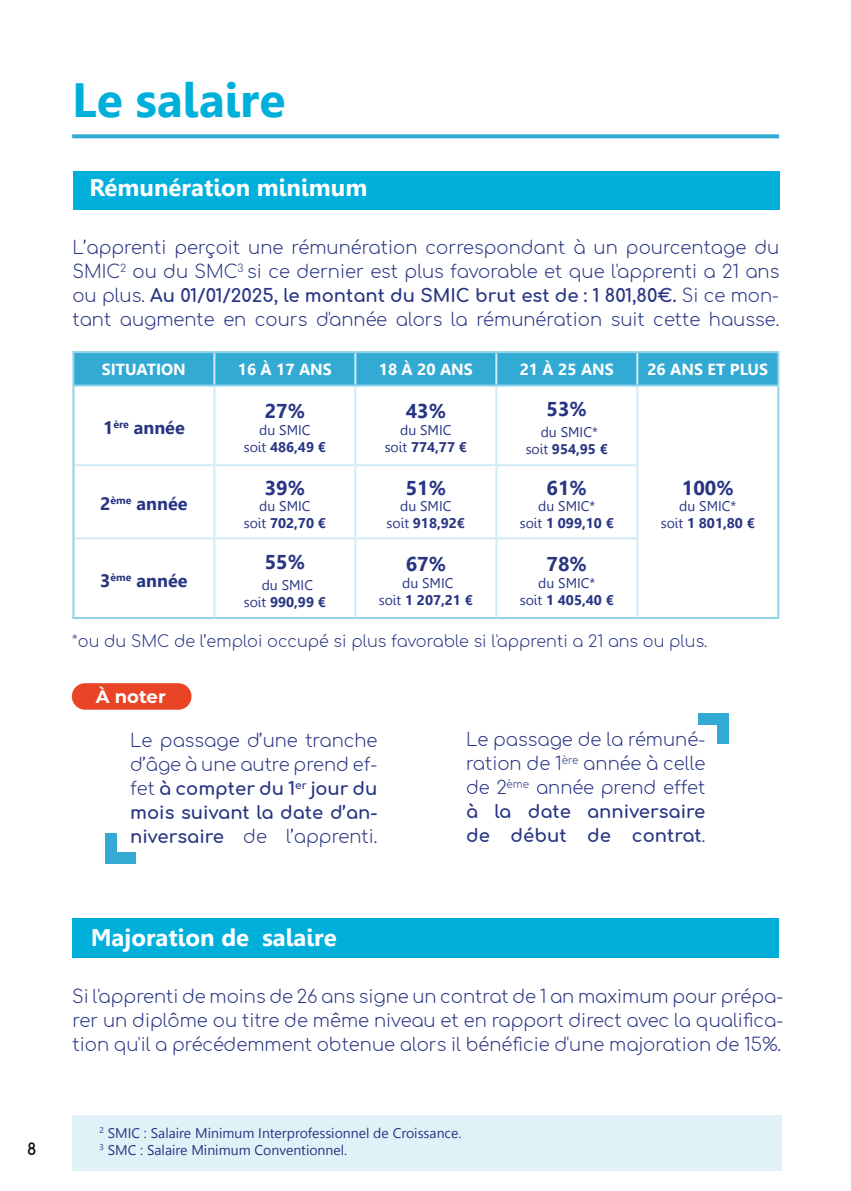
<style>
.page{position:relative;width:851px;height:1191px;background:#fff}
.page>*{position:absolute;margin:0;border:0;box-sizing:border-box;transform-origin:0 0}
.t1{font:700 48px "Leelawadee";color:#00b0db}
.t2{font:700 24px "Leelawadee";color:#fff}
.t3{font:700 20px "Leelawadee";color:#283583}
.t4{font:300 18px/24px "Comfortaa";color:#283583;text-align:justify}
.t5{font:700 18px "Leelawadee";color:#283583}
.t6{font:100 18px "Montserrat";color:#fff}
.t7{font:300 16px "Comfortaa";color:#283583}
.t8{font:700 16px "Leelawadee UI";color:#fff}
.t9{font:700 16px "Comfortaa";color:#000}
.t10{font:14px/16.8px "Leelawadee";color:#283583;text-align:center}
.t11{font:14px/16.8px "Leelawadee UI";color:#283583}
.s1{font-weight:700}
</style>
<div class="page">
<div style="left:72px;top:1114px;width:709px;height:56px;background:#e0f2f8"></div>
<svg style="left:72px;top:134px;width:707px;height:4px;background:#43b1d7"></svg>
<div style="left:74px;top:353px;width:703px;height:31px;background:#32aad4"></div>
<svg style="left:74px;top:386px;width:703px;height:231px"></svg>
<hr style="left:637px;top:617px;width:142px;height:2px;background:#91d2ea">
<hr style="left:213px;top:386px;width:2px;height:78px;background:#d2eaf6">
<hr style="left:354px;top:386px;width:2px;height:78px;background:#d2eaf6">
<hr style="left:495px;top:386px;width:2px;height:78px;background:#d2eaf6">
<hr style="left:636px;top:386px;width:2px;height:78px;background:#d2eaf6">
<hr style="left:74px;top:464px;width:140px;height:2px;background:#d2eaf6">
<hr style="left:214px;top:464px;width:141px;height:2px;background:#d2eaf6">
<hr style="left:213px;top:466px;width:2px;height:71px;background:#d2eaf6">
<hr style="left:355px;top:464px;width:141px;height:2px;background:#d2eaf6">
<hr style="left:354px;top:466px;width:2px;height:71px;background:#d2eaf6">
<hr style="left:496px;top:464px;width:142px;height:2px;background:#d2eaf6">
<hr style="left:495px;top:466px;width:2px;height:71px;background:#d2eaf6">
<hr style="left:636px;top:466px;width:2px;height:71px;background:#d2eaf6">
<hr style="left:74px;top:537px;width:140px;height:2px;background:#d2eaf6">
<hr style="left:214px;top:537px;width:141px;height:2px;background:#d2eaf6">
<hr style="left:213px;top:539px;width:2px;height:78px;background:#d2eaf6">
<hr style="left:355px;top:537px;width:141px;height:2px;background:#d2eaf6">
<hr style="left:354px;top:539px;width:2px;height:78px;background:#d2eaf6">
<hr style="left:496px;top:537px;width:142px;height:2px;background:#d2eaf6">
<hr style="left:495px;top:539px;width:2px;height:78px;background:#d2eaf6">
<hr style="left:636px;top:539px;width:2px;height:78px;background:#d2eaf6">
<hr style="left:213px;top:353px;width:2px;height:31px;background:#d2eaf6">
<hr style="left:354px;top:353px;width:2px;height:31px;background:#d2eaf6">
<hr style="left:495px;top:353px;width:2px;height:31px;background:#d2eaf6">
<hr style="left:636px;top:353px;width:2px;height:31px;background:#d2eaf6">
<hr style="left:72px;top:351px;width:142px;height:2px;background:#91d2ea">
<hr style="left:72px;top:353px;width:2px;height:31px;background:#91d2ea">
<hr style="left:214px;top:351px;width:141px;height:2px;background:#91d2ea">
<hr style="left:355px;top:351px;width:141px;height:2px;background:#91d2ea">
<hr style="left:496px;top:351px;width:141px;height:2px;background:#91d2ea">
<hr style="left:637px;top:351px;width:142px;height:2px;background:#91d2ea">
<hr style="left:777px;top:353px;width:2px;height:31px;background:#91d2ea">
<hr style="left:72px;top:384px;width:142px;height:2px;background:#91d2ea">
<hr style="left:214px;top:384px;width:141px;height:2px;background:#91d2ea">
<hr style="left:355px;top:384px;width:141px;height:2px;background:#91d2ea">
<hr style="left:496px;top:384px;width:141px;height:2px;background:#91d2ea">
<hr style="left:637px;top:384px;width:142px;height:2px;background:#91d2ea">
<hr style="left:72px;top:386px;width:2px;height:79px;background:#91d2ea">
<hr style="left:777px;top:386px;width:2px;height:79px;background:#91d2ea">
<hr style="left:777px;top:465px;width:2px;height:73px;background:#91d2ea">
<hr style="left:777px;top:538px;width:2px;height:79px;background:#91d2ea">
<hr style="left:72px;top:465px;width:2px;height:73px;background:#91d2ea">
<hr style="left:72px;top:538px;width:2px;height:79px;background:#91d2ea">
<hr style="left:72px;top:617px;width:142px;height:2px;background:#91d2ea">
<hr style="left:214px;top:617px;width:141px;height:2px;background:#91d2ea">
<hr style="left:355px;top:617px;width:141px;height:2px;background:#91d2ea">
<hr style="left:496px;top:617px;width:141px;height:2px;background:#91d2ea">
<div style="left:72px;top:683px;width:119px;height:26px;background:#e84425;border-radius:13px"></div>
<div style="left:73px;top:171px;width:705px;height:39px;background:#00b0db"></div>
<div style="left:105px;top:852px;width:31px;height:11px;background:#32aad4"></div>
<div style="left:105px;top:833px;width:12px;height:30px;background:#32aad4"></div>
<div style="left:698px;top:713px;width:30px;height:12px;background:#32aad4"></div>
<div style="left:716px;top:713px;width:12px;height:30px;background:#32aad4"></div>
<div style="left:73px;top:918px;width:705px;height:39px;background:#00b0db"></div>
<p class="t9" style="left:27px;top:1134px;width:11px">8</p>
<h1 class="t1" style="left:72px;top:73px;width:215px">Le salaire</h1>
<h2 class="t2" style="left:89px;top:174px;width:279px">Rémunération minimum</h2>
<p class="t4" style="left:72px;top:232px;width:708px">L’apprenti perçoit une rémunération correspondant à un pourcentage du SMIC<sup>2</sup> ou du SMC<sup>3</sup> si ce dernier est plus favorable et que l'apprenti a 21 ans ou plus. <span class="s1">Au 01/01/2025, le montant du SMIC brut est de : 1 801,80€.</span> Si ce mon&shy;tant augmente en cours d'année alors la rémunération suit cette hausse.</p>
<p class="t8" style="left:102px;top:357px;width:85px">SITUATION</p>
<p class="t8" style="left:238px;top:357px;width:96px">16 À 17 ANS</p>
<p class="t8" style="left:379px;top:357px;width:96px">18 À 20 ANS</p>
<p class="t8" style="left:519px;top:357px;width:96px">21 À 25 ANS</p>
<p class="t8" style="left:647px;top:357px;width:122px">26 ANS ET PLUS</p>
<p class="t5" style="left:103px;top:417px;width:83px">1<sup>ère</sup> année</p>
<p class="t5" style="left:100px;top:493px;width:89px">2<sup>ème</sup> année</p>
<p class="t5" style="left:100px;top:570px;width:89px">3<sup>ème</sup> année</p>
<p class="t3" style="left:265px;top:399px;width:42px">27%</p>
<p class="t10" style="left:244px;top:422px;width:84px">du SMIC<br>soit <span class="s1">486,49 €</span></p>
<p class="t3" style="left:265px;top:476px;width:42px">39%</p>
<p class="t10" style="left:244px;top:498px;width:84px">du SMIC<br>soit <span class="s1">702,70 €</span></p>
<p class="t3" style="left:265px;top:550px;width:42px">55%</p>
<p class="t10" style="left:244px;top:577px;width:84px">du SMIC<br>soit <span class="s1">990,99 €</span></p>
<p class="t3" style="left:405px;top:399px;width:42px">43%</p>
<p class="t10" style="left:384px;top:422px;width:84px">du SMIC<br>soit <span class="s1">774,77 €</span></p>
<p class="t3" style="left:405px;top:476px;width:42px">51%</p>
<p class="t10" style="left:386px;top:498px;width:80px">du SMIC<br>soit <span class="s1">918,92€</span></p>
<p class="t3" style="left:405px;top:552px;width:42px">67%</p>
<p class="t10" style="left:378px;top:574px;width:96px">du SMIC<br>soit <span class="s1">1 207,21 €</span></p>
<p class="t3" style="left:546px;top:397px;width:42px">53%</p>
<p class="t10" style="left:525px;top:424px;width:84px">du SMIC* soit <span class="s1">954,95 €</span></p>
<p class="t3" style="left:546px;top:476px;width:42px">61%</p>
<p class="t10" style="left:519px;top:498px;width:96px">du SMIC*<br>soit <span class="s1">1 099,10 €</span></p>
<p class="t3" style="left:546px;top:552px;width:42px">78%</p>
<p class="t10" style="left:519px;top:574px;width:96px">du SMIC*<br>soit <span class="s1">1 405,40 €</span></p>
<p class="t3" style="left:681px;top:476px;width:53px">100%</p>
<p class="t10" style="left:660px;top:498px;width:96px">du SMIC*<br>soit <span class="s1">1 801,80 €</span></p>
<p class="t7" style="left:72px;top:626px;width:637px">*ou du SMC de l’emploi occupé si plus favorable si l'apprenti a 21 ans ou plus.</p>
<p class="t6" style="left:96px;top:685px;width:71px">À noter</p>
<p class="t4" style="left:130px;top:726px;width:249px">Le passage d’une tranche d’âge à une autre prend ef&shy;fet <span class="s1">à compter du 1</span><sup>er</sup> <span class="s1">jour du mois suivant la date d’an&shy;niversaire</span> de l’apprenti.</p>
<p class="t4" style="left:466px;top:724px;width:241px">Le passage de la rémuné&shy;ration de 1<sup>ère</sup> année à celle de 2<sup>ème</sup> année prend effet <span class="s1">à la date anniversaire de début de contrat</span>.</p>
<h2 class="t2" style="left:91px;top:923px;width:247px">Majoration de salaire</h2>
<p class="t4" style="left:72px;top:981px;width:712px">Si l'apprenti de moins de 26 ans signe un contrat de 1 an maximum pour prépa&shy;rer un diplôme ou titre de même niveau et en rapport direct avec la qualifica&shy;tion qu'il a précédemment obtenue alors il bénéficie d'une majoration de 15%.</p>
<p class="t11" style="left:99px;top:1123px;width:363px"><sup>2</sup> SMIC : Salaire Minimum Interprofessionnel de Croissance.<br><sup>3</sup> SMC : Salaire Minimum Conventionnel.</p>
</div>
